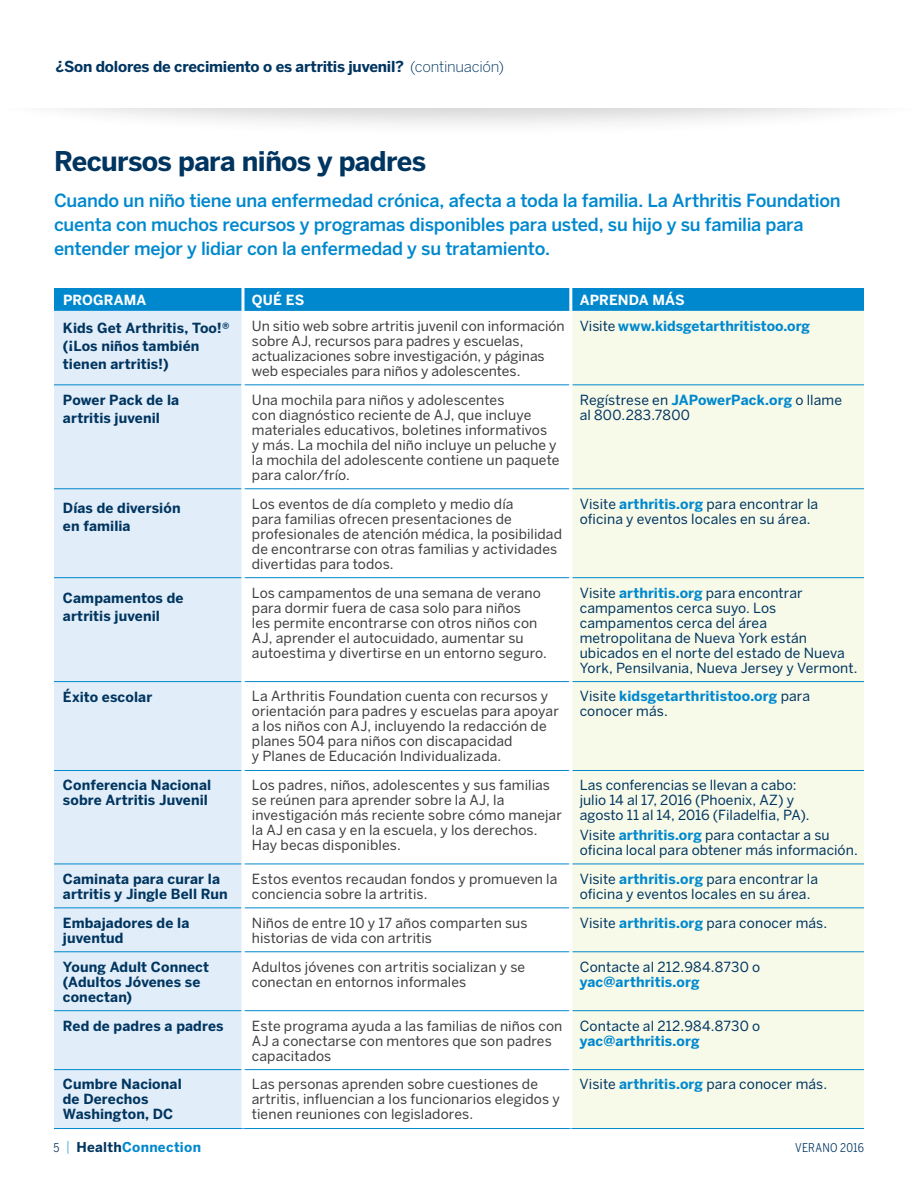
<style>
.page{position:relative;width:918px;height:1188px;background:#fff}
.page>*{position:absolute;margin:0;border:0;box-sizing:border-box;transform-origin:0 0}
.blue_Headline{font:700 27px "Benton Sans";letter-spacing:-.025em;color:#003560}
.Benton_9_12_body_cop{font:500 18px/24px "Benton Sans";letter-spacing:-.015em;color:#0088ce}
.Headline_Primary_bol{font:700 15px "Benton Sans";letter-spacing:-.015em;color:#003560}
.darkblue_text_subhea{font:13.8px/15px "Benton Sans";letter-spacing:.005em;color:#3e3e3f}
.darkblue_text_subhea-2{font:13.8px/15px "Benton Sans";letter-spacing:.005em;color:#003560}
.darkblue_text_subhea-3{font:700 13.8px/15px "Benton Sans";letter-spacing:.01em;color:#003560}
.Benton_9_12_body_cop-2{font:700 13.8px/18px "Benton Sans";letter-spacing:.005em;color:#003560}
.darkblue_text_subhea-4{font:700 13.8px/15px "Benton Sans";color:#0088ce}
.darkblue_text_subhea-5{font:700 13.8px "Benton Sans";letter-spacing:.005em;color:#fff}
.t1{font:700 13.5px "Benton Sans";letter-spacing:.02em;color:#0088ce}
.t2{font:12px "Benton Sans Condensed";letter-spacing:.02em;color:#003560}
.s1{font-weight:300}
.s2{font-weight:400;color:#003560}
.s3{font-weight:700;color:#0088ce}
.s4{font-family:"Benton Sans Condensed";font-weight:400;font-size:12px;color:#003560}
.s5{color:#003560}
</style>
<div class="page">
<div style="left:0;top:35px;width:918px;height:103px;background:#231f20;opacity:.2"></div>
<div style="left:1px;top:6px;width:917px;height:102px;background:#fff"></div>
<div style="left:54px;top:288px;width:810px;height:23px;background:#0088ce"></div>
<div style="left:54px;top:311px;width:187px;height:817px;background:#e1edf8"></div>
<div style="left:572px;top:311px;width:292px;height:817px;background:#f7fae9"></div>
<hr style="left:54px;top:1128px;width:189px;height:1px;background:#0088ce">
<hr style="left:243px;top:1128px;width:328px;height:1px;background:#0088ce">
<hr style="left:571px;top:1128px;width:293px;height:1px;background:#0088ce">
<hr style="left:54px;top:385px;width:187px;height:1px;background:#0088ce">
<hr style="left:244px;top:385px;width:325px;height:1px;background:#0088ce">
<hr style="left:572px;top:385px;width:292px;height:1px;background:#0088ce">
<hr style="left:54px;top:488px;width:187px;height:1px;background:#0088ce">
<hr style="left:244px;top:488px;width:325px;height:1px;background:#0088ce">
<hr style="left:572px;top:488px;width:292px;height:1px;background:#0088ce">
<hr style="left:54px;top:577px;width:187px;height:1px;background:#0088ce">
<hr style="left:244px;top:577px;width:325px;height:1px;background:#0088ce">
<hr style="left:572px;top:577px;width:292px;height:1px;background:#0088ce">
<hr style="left:54px;top:681px;width:187px;height:1px;background:#0088ce">
<hr style="left:244px;top:681px;width:325px;height:1px;background:#0088ce">
<hr style="left:572px;top:681px;width:292px;height:1px;background:#0088ce">
<hr style="left:54px;top:770px;width:187px;height:1px;background:#0088ce">
<hr style="left:244px;top:770px;width:325px;height:1px;background:#0088ce">
<hr style="left:572px;top:770px;width:292px;height:1px;background:#0088ce">
<hr style="left:54px;top:864px;width:187px;height:1px;background:#0088ce">
<hr style="left:244px;top:864px;width:325px;height:1px;background:#0088ce">
<hr style="left:572px;top:864px;width:292px;height:1px;background:#0088ce">
<hr style="left:54px;top:908px;width:187px;height:1px;background:#0088ce">
<hr style="left:244px;top:908px;width:325px;height:1px;background:#0088ce">
<hr style="left:572px;top:908px;width:292px;height:1px;background:#0088ce">
<hr style="left:54px;top:952px;width:187px;height:1px;background:#0088ce">
<hr style="left:244px;top:952px;width:325px;height:1px;background:#0088ce">
<hr style="left:572px;top:952px;width:292px;height:1px;background:#0088ce">
<hr style="left:54px;top:1010px;width:187px;height:1px;background:#0088ce">
<hr style="left:244px;top:1010px;width:325px;height:1px;background:#0088ce">
<hr style="left:572px;top:1010px;width:292px;height:1px;background:#0088ce">
<hr style="left:54px;top:1069px;width:187px;height:1px;background:#0088ce">
<hr style="left:244px;top:1069px;width:325px;height:1px;background:#0088ce">
<hr style="left:572px;top:1069px;width:292px;height:1px;background:#0088ce">
<hr style="left:241px;top:288px;width:3px;height:23px;background:#fff">
<hr style="left:569px;top:288px;width:3px;height:23px;background:#fff">
<p class="Headline_Primary_bol" style="left:55px;top:57px;width:450px">¿Son dolores de crecimiento o es artritis juvenil? <span class="s1">(continuación)</span></p>
<p class="blue_Headline" style="left:54px;top:144px;width:374px">Recursos para niños y padres</p>
<p class="Benton_9_12_body_cop" style="left:54px;top:189px;width:788px">Cuando un niño tiene una enfermedad crónica, afecta a toda la familia. La Arthritis Foundation cuenta con muchos recursos y programas disponibles para usted, su hijo y su familia para entender mejor y lidiar con la enfermedad y su tratamiento.</p>
<p class="darkblue_text_subhea-5" style="left:63px;top:291px;width:85px">PROGRAMA</p>
<p class="darkblue_text_subhea-5" style="left:252px;top:291px;width:54px">QUÉ ES</p>
<p class="darkblue_text_subhea-5" style="left:580px;top:291px;width:106px">APRENDA MÁS</p>
<p class="Benton_9_12_body_cop-2" style="left:63px;top:319px;width:168px">Kids Get Arthritis, Too!® (¡Los niños también tienen artritis!)</p>
<p class="darkblue_text_subhea" style="left:252px;top:318px;width:314px">Un sitio web sobre artritis juvenil con información sobre AJ, recursos para padres y escuelas, actualizaciones sobre investigación, y páginas web especiales para niños y adolescentes.</p>
<p class="darkblue_text_subhea-4" style="left:580px;top:319px;width:232px"><span class="s2">Visite</span> www.kidsgetarthritistoo.org</p>
<p class="Benton_9_12_body_cop-2" style="left:63px;top:391px;width:118px">Power Pack de la artritis juvenil</p>
<p class="darkblue_text_subhea" style="left:252px;top:392px;width:309px">Una mochila para niños y adolescentes<br>con diagnóstico reciente de AJ, que incluye materiales educativos, boletines informativos<br>y más. La mochila del niño incluye un peluche y la mochila del adolescente contiene un paquete para calor/frío.</p>
<p class="darkblue_text_subhea-2" style="left:580px;top:392px;width:264px">Regístrese en <span class="s3">JAPowerPack.org</span> o llame al 800.283.7800</p>
<p class="Benton_9_12_body_cop-2" style="left:63px;top:499px;width:119px">Días de diversión en familia</p>
<p class="darkblue_text_subhea" style="left:252px;top:496px;width:312px">Los eventos de día completo y medio día<br>para familias ofrecen presentaciones de profesionales de atención médica, la posibilidad de encontrarse con otras familias y actividades divertidas para todos.</p>
<p class="darkblue_text_subhea-2" style="left:580px;top:496px;width:240px">Visite <span class="s3">arthritis.org</span> para encontrar la oficina y eventos locales en su área.</p>
<p class="Benton_9_12_body_cop-2" style="left:63px;top:589px;width:122px">Campamentos de artritis juvenil</p>
<p class="darkblue_text_subhea" style="left:252px;top:585px;width:297px">Los campamentos de una semana de verano para dormir fuera de casa solo para niños<br>les permite encontrarse con otros niños con AJ, aprender el autocuidado, aumentar su autoestima y divertirse en un entorno seguro.</p>
<p class="darkblue_text_subhea-2" style="left:580px;top:585px;width:279px">Visite <span class="s3">arthritis.org</span> para encontrar campamentos cerca suyo. Los campamentos cerca del área metropolitana de Nueva York están ubicados en el norte del estado de Nueva York, Pensilvania, Nueva Jersey y Vermont.</p>
<p class="Benton_9_12_body_cop-2" style="left:63px;top:688px;width:91px">Éxito escolar</p>
<p class="darkblue_text_subhea" style="left:252px;top:689px;width:308px">La Arthritis Foundation cuenta con recursos y orientación para padres y escuelas para apoyar a los niños con AJ, incluyendo la redacción de planes 504 para niños con discapacidad<br>y Planes de Educación Individualizada.</p>
<p class="darkblue_text_subhea-4" style="left:580px;top:689px;width:232px"><span class="s2">Visite</span> kidsgetarthritistoo.org <span class="s2">para conocer más.</span></p>
<p class="darkblue_text_subhea-3" style="left:63px;top:778px;width:150px">Conferencia Nacional sobre Artritis Juvenil</p>
<p class="darkblue_text_subhea" style="left:252px;top:778px;width:312px">Los padres, niños, adolescentes y sus familias se reúnen para aprender sobre la AJ, la investigación más reciente sobre cómo manejar la AJ en casa y en la escuela, y los derechos.<br>Hay becas disponibles.</p>
<p class="darkblue_text_subhea-2" style="left:580px;top:778px;width:231px">Las conferencias se llevan a cabo: julio 14 al 17, 2016 (Phoenix, AZ) y agosto 11 al 14, 2016 (Filadelfia, PA).</p>
<p class="darkblue_text_subhea-2" style="left:580px;top:827px;width:280px">Visite <span class="s3">arthritis.org</span> para contactar a su oficina local para obtener más información.</p>
<p class="darkblue_text_subhea-3" style="left:63px;top:871px;width:166px">Caminata para curar la artritis y Jingle Bell Run</p>
<p class="darkblue_text_subhea" style="left:252px;top:871px;width:307px">Estos eventos recaudan fondos y promueven la conciencia sobre la artritis.</p>
<p class="darkblue_text_subhea-2" style="left:580px;top:871px;width:240px">Visite <span class="s3">arthritis.org</span> para encontrar la oficina y eventos locales en su área.</p>
<p class="darkblue_text_subhea-3" style="left:63px;top:915px;width:128px">Embajadores de la juventud</p>
<p class="darkblue_text_subhea" style="left:252px;top:915px;width:277px">Niños de entre 10 y 17 años comparten sus historias de vida con artritis</p>
<p class="darkblue_text_subhea-2" style="left:580px;top:915px;width:249px">Visite <span class="s3">arthritis.org</span> para conocer más.</p>
<p class="darkblue_text_subhea-3" style="left:63px;top:959px;width:148px">Young Adult Connect (Adultos Jóvenes se conectan)</p>
<p class="darkblue_text_subhea" style="left:252px;top:959px;width:275px">Adultos jóvenes con artritis socializan y se conectan en entornos informales</p>
<p class="darkblue_text_subhea-2" style="left:580px;top:959px;width:182px">Contacte al 212.984.8730 o <span class="s3">yac@arthritis.org</span></p>
<p class="darkblue_text_subhea-3" style="left:63px;top:1018px;width:162px">Red de padres a padres</p>
<p class="darkblue_text_subhea" style="left:252px;top:1018px;width:312px">Este programa ayuda a las familias de niños con<br>AJ a conectarse con mentores que son padres capacitados</p>
<p class="darkblue_text_subhea-2" style="left:580px;top:1018px;width:182px">Contacte al 212.984.8730 o <span class="s3">yac@arthritis.org</span></p>
<p class="darkblue_text_subhea-3" style="left:63px;top:1077px;width:120px">Cumbre Nacional de Derechos<br>Washington, DC</p>
<p class="darkblue_text_subhea" style="left:252px;top:1077px;width:309px">Las personas aprenden sobre cuestiones de artritis, influencian a los funcionarios elegidos y tienen reuniones con legisladores.</p>
<p class="darkblue_text_subhea-2" style="left:580px;top:1077px;width:249px">Visite <span class="s3">arthritis.org</span> para conocer más.</p>
<p class="t1" style="left:53px;top:1139px;width:149px"><span class="s4">5</span> <span class="s1">|</span> <span class="s5">Health</span>Connection</p>
<p class="t2" style="left:795px;top:1140px;width:70px">VERANO 2016</p>
</div>
